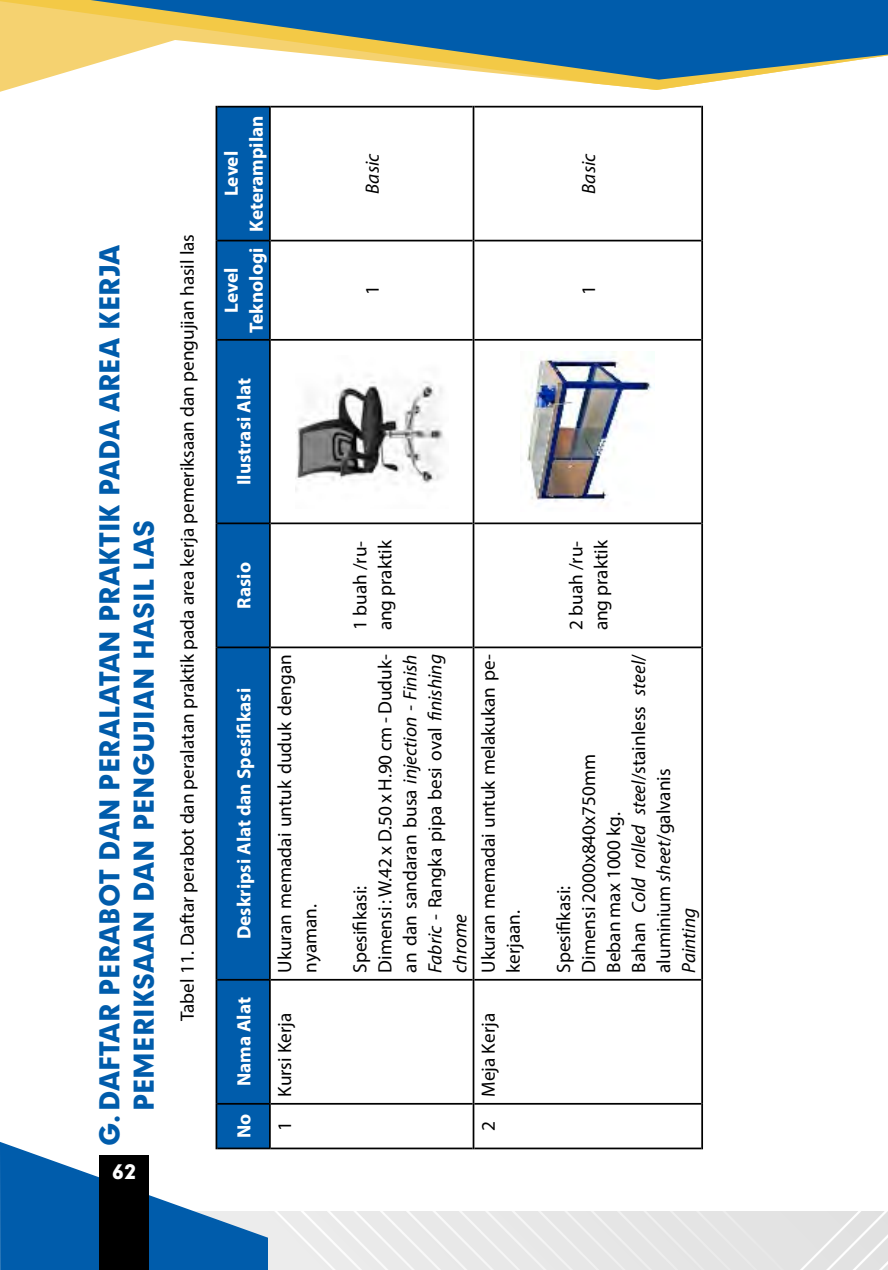
<style>
.page{position:relative;width:888px;height:1270px;background:#fff}
.page>*{position:absolute;margin:0;border:0;box-sizing:border-box;transform-origin:0 0}
.t1{font:900 26.25px/34.1px "Geometrix";color:#005cab}
.t2{font:19.25px/25px "Myriad Pro";color:#000}
.t3{font:700 19.25px/25px "Myriad Pro";color:#fff;text-align:center}
.t4{font:italic 19.25px "Myriad Pro";color:#000}
.t5{font:900 19.25px "Geometrix";color:#fff}
.s1{font-style:italic}
</style>
<div class="page">
<div style="left:268px;top:1211px;width:620px;height:59px;background:#e8e8e8"></div>
<svg style="left:0;top:1142px;width:268px;height:128px"></svg>
<svg style="left:0;top:0;width:723px;height:90px"></svg>
<svg style="left:91px;top:0;width:797px;height:80px;fill:#005cab"></svg>
<div style="left:99px;top:1156px;width:50px;height:114px;background:#000"></div>
<svg style="left:217px;top:108px;width:52px;height:1040px;background:#00549d"></svg>
<hr style="left:271px;top:1148px;width:202px;height:1px;background:#000">
<hr style="left:271px;top:1103px;width:202px;height:2px;background:#000">
<hr style="left:271px;top:979px;width:202px;height:2px;background:#000">
<hr style="left:271px;top:646px;width:202px;height:2px;background:#000">
<hr style="left:271px;top:522px;width:202px;height:2px;background:#000">
<hr style="left:271px;top:339px;width:202px;height:2px;background:#000">
<hr style="left:271px;top:240px;width:202px;height:1px;background:#000">
<hr style="left:271px;top:106px;width:202px;height:2px;background:#000">
<hr style="left:473px;top:1104px;width:1px;height:45px;background:#000">
<hr style="left:474px;top:1148px;width:227px;height:1px;background:#000">
<hr style="left:473px;top:980px;width:1px;height:124px;background:#000">
<hr style="left:474px;top:1103px;width:227px;height:2px;background:#000">
<hr style="left:473px;top:647px;width:1px;height:333px;background:#000">
<hr style="left:474px;top:979px;width:227px;height:2px;background:#000">
<hr style="left:473px;top:523px;width:1px;height:124px;background:#000">
<hr style="left:474px;top:646px;width:227px;height:2px;background:#000">
<hr style="left:473px;top:340px;width:1px;height:183px;background:#000">
<hr style="left:474px;top:522px;width:227px;height:2px;background:#000">
<hr style="left:473px;top:241px;width:1px;height:99px;background:#000">
<hr style="left:474px;top:339px;width:227px;height:2px;background:#000">
<hr style="left:473px;top:106px;width:1px;height:135px;background:#000">
<hr style="left:474px;top:240px;width:227px;height:1px;background:#000">
<hr style="left:474px;top:106px;width:227px;height:2px;background:#000">
<hr style="left:701px;top:1104px;width:2px;height:45px;background:#000">
<hr style="left:701px;top:980px;width:2px;height:124px;background:#000">
<hr style="left:701px;top:647px;width:2px;height:333px;background:#000">
<hr style="left:701px;top:523px;width:2px;height:124px;background:#000">
<hr style="left:701px;top:340px;width:2px;height:183px;background:#000">
<hr style="left:701px;top:241px;width:2px;height:99px;background:#000">
<hr style="left:701px;top:106px;width:2px;height:135px;background:#000">
<hr style="left:216px;top:1104px;width:1px;height:45px;background:#000">
<hr style="left:217px;top:1148px;width:52px;height:1px;background:#000">
<hr style="left:216px;top:980px;width:1px;height:124px;background:#000">
<hr style="left:217px;top:1103px;width:52px;height:2px;background:#000">
<hr style="left:216px;top:647px;width:1px;height:333px;background:#000">
<hr style="left:217px;top:979px;width:52px;height:2px;background:#000">
<hr style="left:216px;top:523px;width:1px;height:124px;background:#000">
<hr style="left:217px;top:646px;width:52px;height:2px;background:#000">
<hr style="left:216px;top:340px;width:1px;height:183px;background:#000">
<hr style="left:217px;top:522px;width:52px;height:2px;background:#000">
<hr style="left:216px;top:241px;width:1px;height:99px;background:#000">
<hr style="left:217px;top:339px;width:52px;height:2px;background:#000">
<hr style="left:216px;top:106px;width:1px;height:135px;background:#000">
<hr style="left:217px;top:240px;width:52px;height:1px;background:#000">
<hr style="left:217px;top:106px;width:52px;height:2px;background:#000">
<hr style="left:269px;top:1104px;width:2px;height:45px;background:#000">
<hr style="left:269px;top:980px;width:2px;height:124px;background:#000">
<hr style="left:269px;top:647px;width:2px;height:333px;background:#000">
<hr style="left:269px;top:523px;width:2px;height:124px;background:#000">
<hr style="left:269px;top:340px;width:2px;height:183px;background:#000">
<hr style="left:269px;top:241px;width:2px;height:99px;background:#000">
<hr style="left:269px;top:106px;width:2px;height:135px;background:#000">
<img style="left:295px;top:379px;width:149px;height:112px">
<img style="left:521px;top:351px;width:132px;height:152px">
<h1 class="t1" style="left:92px;top:1111px;width:868px;text-indent:-35px;rotate:-90deg">G.DAFTAR PERABOT DAN PERALATAN PRAKTIK PADA AREA KERJA<br>PEMERIKSAAN DAN PENGUJIAN HASIL LAS</h1>
<p class="t2" style="left:174px;top:1021px;width:789px;rotate:-90deg">Tabel 11. Daftar perabot dan peralatan praktik pada area kerja pemeriksaan dan pengujian hasil las</p>
<p class="t5" style="left:112px;top:1159px;width:25px">62</p>
<p class="t3" style="left:218px;top:232px;width:118px;rotate:-90deg">Level<br>Keterampilan</p>
<p class="t3" style="left:218px;top:333px;width:87px;rotate:-90deg">Level<br>Teknologi</p>
<p class="t3" style="left:231px;top:485px;width:109px;rotate:-90deg">Ilustrasi Alat</p>
<p class="t4" style="left:361px;top:194px;width:41px;rotate:-90deg">Basic</p>
<p class="t2" style="left:360px;top:295px;width:11px;rotate:-90deg">1</p>
<p class="t4" style="left:577px;top:194px;width:41px;rotate:-90deg">Basic</p>
<p class="t2" style="left:576px;top:295px;width:11px;rotate:-90deg">1</p>
<p class="t3" style="left:231px;top:609px;width:48px;rotate:-90deg">Rasio</p>
<p class="t3" style="left:231px;top:939px;width:253px;rotate:-90deg">Deskripsi Alat dan Spesifikasi</p>
<p class="t3" style="left:231px;top:1086px;width:90px;rotate:-90deg">Nama Alat</p>
<p class="t3" style="left:231px;top:1138px;width:26px;rotate:-90deg">No</p>
<p class="t2" style="left:347px;top:630px;width:92px;rotate:-90deg">1 buah /ru&shy;ang praktik</p>
<p class="t2" style="left:272px;top:973px;width:320px;rotate:-90deg">Ukuran memadai untuk duduk dengan nyaman.</p>
<p class="t2" style="left:347px;top:973px;width:320px;rotate:-90deg">Spesifikasi:<br>Dimensi : W.42 x D.50 x H.90 cm - Duduk&shy;an dan sandaran busa <span class="s1">injection - Finish<br>Fabric</span> - Rangka pipa besi oval <span class="s1">finishing chrome</span></p>
<p class="t2" style="left:563px;top:630px;width:92px;rotate:-90deg">2 buah /ru&shy;ang praktik</p>
<p class="t2" style="left:476px;top:973px;width:320px;rotate:-90deg">Ukuran memadai untuk melakukan pe&shy;kerjaan.</p>
<p class="t2" style="left:551px;top:973px;width:320px;rotate:-90deg">Spesifikasi:<br>Dimensi 2000x840x750mm<br>Beban max 1000 kg.<br>Bahan <span class="s1">Cold rolled steel</span>/stainless <span class="s1">steel</span>/ aluminium <span class="s1">sheet</span>/galvanis<br><span class="s1">Painting</span></p>
<p class="t2" style="left:272px;top:1097px;width:85px;rotate:-90deg">Kursi Kerja</p>
<p class="t2" style="left:272px;top:1131px;width:11px;rotate:-90deg">1</p>
<p class="t2" style="left:476px;top:1097px;width:85px;rotate:-90deg">Meja Kerja</p>
<p class="t2" style="left:476px;top:1131px;width:11px;rotate:-90deg">2</p>
</div>
